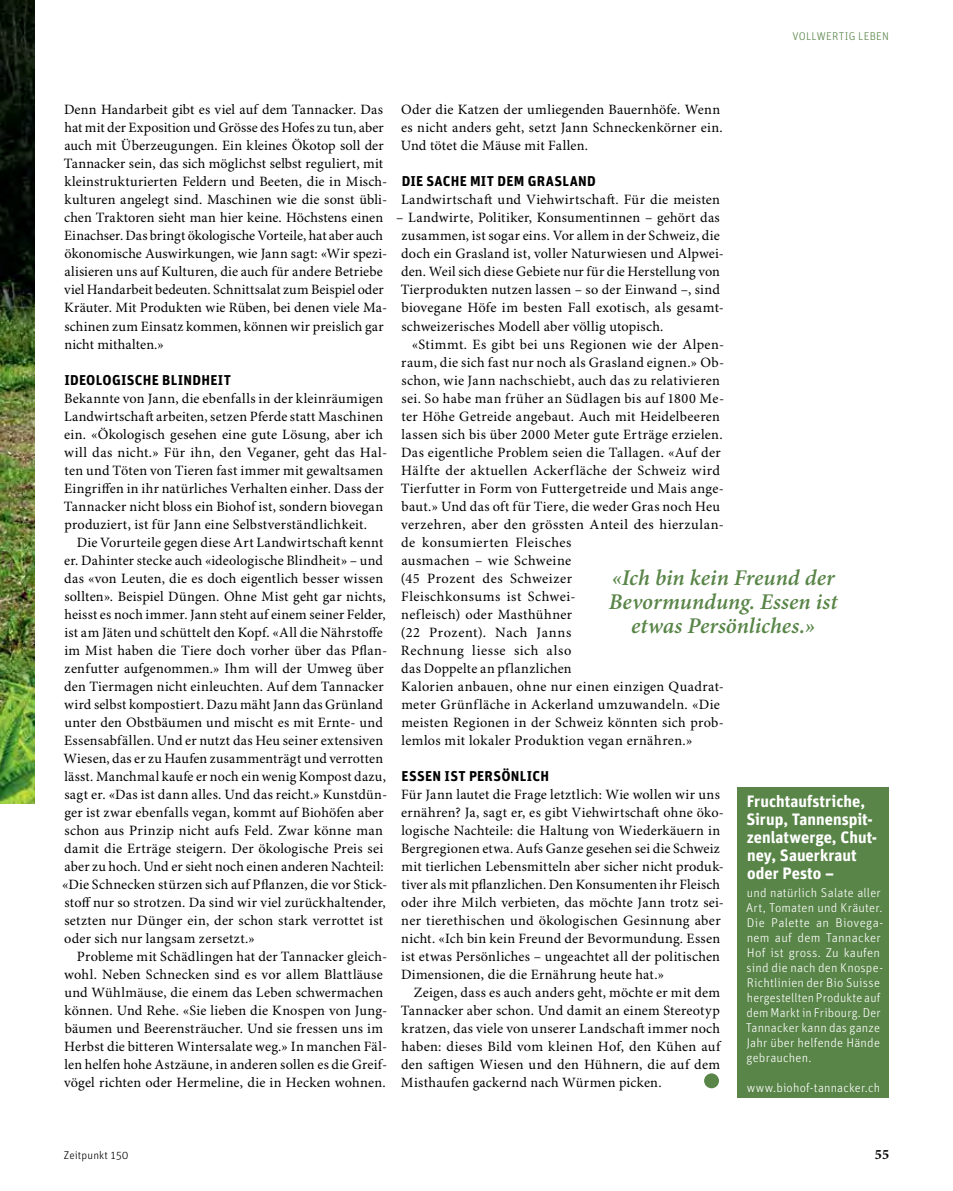
<style>
.page{position:relative;width:953px;height:1191px;background:#fff}
.page>*{position:absolute;margin:0;border:0;box-sizing:border-box;transform-origin:0 0}
.t1{font:italic 600 22.5px/24px "Minion Pro";color:#598548;text-align:center}
.t2{font:700 16.5px/18px "Unit OT";color:#fff}
.t3{font:14.25px/18px "Minion Pro";letter-spacing:.015em;color:#000}
.t4{font:700 14.25px "Unit OT";letter-spacing:.02em;color:#000}
.t5{font:700 14.25px "Minion Pro";color:#000}
.t6{font:300 12.75px/15px "Unit OT";letter-spacing:.015em;color:#fff}
.t7{font:300 11.25px "Unit OT";letter-spacing:.03em;color:#598548}
.t8{font:300 11.25px "Unit OT";letter-spacing:.015em;color:#000}
</style>
<div class="page">
<img style="left:0;top:0;width:34px;height:804px">
<div style="left:704px;top:1073px;width:15px;height:15px;background:#598548;border-radius:50%"></div>
<div style="left:737px;top:787px;width:152px;height:310px;background:#598548"></div>
<p class="t7" style="left:792px;top:29px;width:98px">VOLLWERTIG LEBEN</p>
<p class="t3" style="left:64px;top:101px;width:325px">Denn Handarbeit gibt es viel auf dem Tannacker. Das hat mit der Exposition und Grösse des Hofes zu tun, aber auch mit Überzeugungen. Ein kleines Ökotop soll der Tannacker sein, das sich möglichst selbst reguliert, mit kleinstrukturierten Feldern und Beeten, die in Misch&shy;kulturen angelegt sind. Maschinen wie die sonst übli&shy;chen Traktoren sieht man hier keine. Höchstens einen Einachser. Das bringt ökologische Vorteile, hat aber auch ökonomische Auswirkungen, wie Jann sagt: «Wir spezi&shy;alisieren uns auf Kulturen, die auch für andere Betriebe viel Handarbeit bedeuten. Schnittsalat zum Beispiel oder Kräuter. Mit Produkten wie Rüben, bei denen viele Ma&shy;schinen zum Einsatz kommen, können wir preislich gar nicht mithalten.»</p>
<p class="t4" style="left:64px;top:370px;width:168px">IDEOLOGISCHE BLINDHEIT</p>
<p class="t3" style="left:64px;top:389px;width:325px">Bekannte von Jann, die ebenfalls in der kleinräumigen Landwirtschaft arbeiten, setzen Pferde statt Maschinen ein. «Ökologisch gesehen eine gute Lösung, aber ich will das nicht.» Für ihn, den Veganer, geht das Hal&shy;ten und Töten von Tieren fast immer mit gewaltsamen Eingriffen in ihr natürliches Verhalten einher. Dass der Tannacker nicht bloss ein Biohof ist, sondern biovegan produziert, ist für Jann eine Selbstverständlichkeit.</p>
<p class="t3" style="left:62px;top:533px;width:326px;text-indent:15px">Die Vorurteile gegen diese Art Landwirtschaft kennt er. Dahinter stecke auch «ideologische Blindheit» – und das «von Leuten, die es doch eigentlich besser wissen sollten». Beispiel Düngen. Ohne Mist geht gar nichts, heisst es noch immer. Jann steht auf einem seiner Felder, ist am Jäten und schüttelt den Kopf. «All die Nährstoffe im Mist haben die Tiere doch vorher über das Pflan&shy;zenfutter aufgenommen.» Ihm will der Umweg über den Tiermagen nicht einleuchten. Auf dem Tannacker wird selbst kompostiert. Dazu mäht Jann das Grünland unter den Obstbäumen und mischt es mit Ernte- und Essensabfällen. Und er nutzt das Heu seiner extensiven Wiesen, das er zu Haufen zusammenträgt und verrotten lässt. Manchmal kaufe er noch ein wenig Kompost dazu, sagt er. «Das ist dann alles. Und das reicht.» Kunstdün&shy;ger ist zwar ebenfalls vegan, kommt auf Biohöfen aber schon aus Prinzip nicht aufs Feld. Zwar könne man damit die Erträge steigern. Der ökologische Preis sei aber zu hoch. Und er sieht noch einen anderen Nachteil: «Die Schnecken stürzen sich auf Pflanzen, die vor Stick&shy;stoff nur so strotzen. Da sind wir viel zurückhaltender, setzten nur Dünger ein, der schon stark verrottet ist oder sich nur langsam zersetzt.»</p>
<p class="t3" style="left:64px;top:947px;width:324px;text-indent:13px">Probleme mit Schädlingen hat der Tannacker gleich&shy;wohl. Neben Schnecken sind es vor allem Blattläuse und Wühlmäuse, die einem das Leben schwermachen können. Und Rehe. «Sie lieben die Knospen von Jung&shy;bäumen und Beerensträucher. Und sie fressen uns im Herbst die bitteren Wintersalate weg.» In manchen Fäl&shy;len helfen hohe Astzäune, in anderen sollen es die Greif&shy;vögel richten oder Hermeline, die in Hecken wohnen.</p>
<p class="t3" style="left:401px;top:101px;width:323px">Oder die Katzen der umliegenden Bauernhöfe. Wenn es nicht anders geht, setzt Jann Schneckenkörner ein.<br>Und tötet die Mäuse mit Fallen.</p>
<p class="t4" style="left:401px;top:172px;width:196px">DIE SACHE MIT DEM GRASLAND</p>
<p class="t3" style="left:401px;top:191px;width:320px">Landwirtschaft und Viehwirtschaft. Für die meisten</p>
<p class="t3" style="left:400px;top:209px;width:325px;text-indent:-5px">– Landwirte, Politiker, Konsumentinnen – gehört das zusammen, ist sogar eins. Vor allem in der Schweiz, die doch ein Grasland ist, voller Naturwiesen und Alpwei&shy;den. Weil sich diese Gebiete nur für die Herstellung von Tierprodukten nutzen lassen – so der Einwand –, sind biovegane Höfe im besten Fall exotisch, als gesamt&shy;schweizerisches Modell aber völlig utopisch.</p>
<p class="t3" style="left:400px;top:335px;width:325px;text-indent:11px">«Stimmt. Es gibt bei uns Regionen wie der Alpen&shy;raum, die sich fast nur noch als Grasland eignen.» Ob&shy;schon, wie Jann nachschiebt, auch das zu relativieren sei. So habe man früher an Südlagen bis auf 1800 Me&shy;ter Höhe Getreide angebaut. Auch mit Heidelbeeren lassen sich bis über 2000 Meter gute Erträge erzielen.<br>Das eigentliche Problem seien die Tallagen. «Auf der Hälfte der aktuellen Ackerfläche der Schweiz wird Tierfutter in Form von Futtergetreide und Mais ange&shy;baut.» Und das oft für Tiere, die weder Gras noch Heu verzehren, aber den grössten Anteil des hierzulan&shy;de konsumierten Fleisches<br>ausmachen – wie Schweine<br>(45 Prozent des Schweizer<br>Fleischkonsums ist Schwei-<br>nefleisch) oder Masthühner<br>(22 Prozent). Nach Janns<br>Rechnung liesse sich also<br>das Doppelte an pflanzlichen<br>Kalorien anbauen, ohne nur einen einzigen Quadrat&shy;meter Grünfläche in Ackerland umzuwandeln. «Die meisten Regionen in der Schweiz könnten sich prob&shy;lemlos mit lokaler Produktion vegan ernähren.»</p>
<p class="t4" style="left:401px;top:766px;width:149px">ESSEN IST PERSÖNLICH</p>
<p class="t3" style="left:401px;top:785px;width:324px">Für Jann lautet die Frage letztlich: Wie wollen wir uns ernähren? Ja, sagt er, es gibt Viehwirtschaft ohne öko&shy;logische Nachteile: die Haltung von Wiederkäuern in Bergregionen etwa. Aufs Ganze gesehen sei die Schweiz mit tierlichen Lebensmitteln aber sicher nicht produk&shy;tiver als mit pflanzlichen. Den Konsumenten ihr Fleisch oder ihre Milch verbieten, das möchte Jann trotz sei&shy;ner tierethischen und ökologischen Gesinnung aber nicht. «Ich bin kein Freund der Bevormundung. Essen ist etwas Persönliches – ungeachtet all der politischen Dimensionen, die die Ernährung heute hat.»</p>
<p class="t3" style="left:400px;top:983px;width:321px;text-align:justify;text-indent:13px">Zeigen, dass es auch anders geht, möchte er mit dem Tannacker aber schon. Und damit an einem Stereotyp kratzen, das viele von unserer Landschaft immer noch haben: dieses Bild vom kleinen Hof, den Kühen auf den saftigen Wiesen und den Hühnern, die auf dem Misthaufen gackernd nach Würmen picken.</p>
<h1 class="t1" style="left:609px;top:567px;width:230px">«Ich bin kein Freund der<br>Bevormundung. Essen ist etwas Persönliches.»</h1>
<p class="t2" style="left:746px;top:792px;width:132px">Fruchtaufstriche,<br>Sirup, Tannenspit&shy;zenlatwerge, Chut&shy;ney, Sauerkraut oder Pesto –</p>
<p class="t6" style="left:745px;top:885px;width:139px">und natürlich Salate aller<br>Art, Tomaten und Kräuter.<br>Die Palette an Biovega&shy;nem auf dem Tannacker<br>Hof ist gross. Zu kaufen sind die nach den Knospe-<br>Richtlinien der Bio Suisse hergestellten Produkte auf dem Markt in Fribourg. Der<br>Tannacker kann das ganze<br>Jahr über helfende Hände gebrauchen.</p>
<p class="t6" style="left:746px;top:1080px;width:135px">www.biohof-tannacker.ch</p>
<p class="t8" style="left:64px;top:1148px;width:66px">Zeitpunkt 150</p>
<p class="t5" style="left:874px;top:1145px;width:16px">55</p>
</div>
